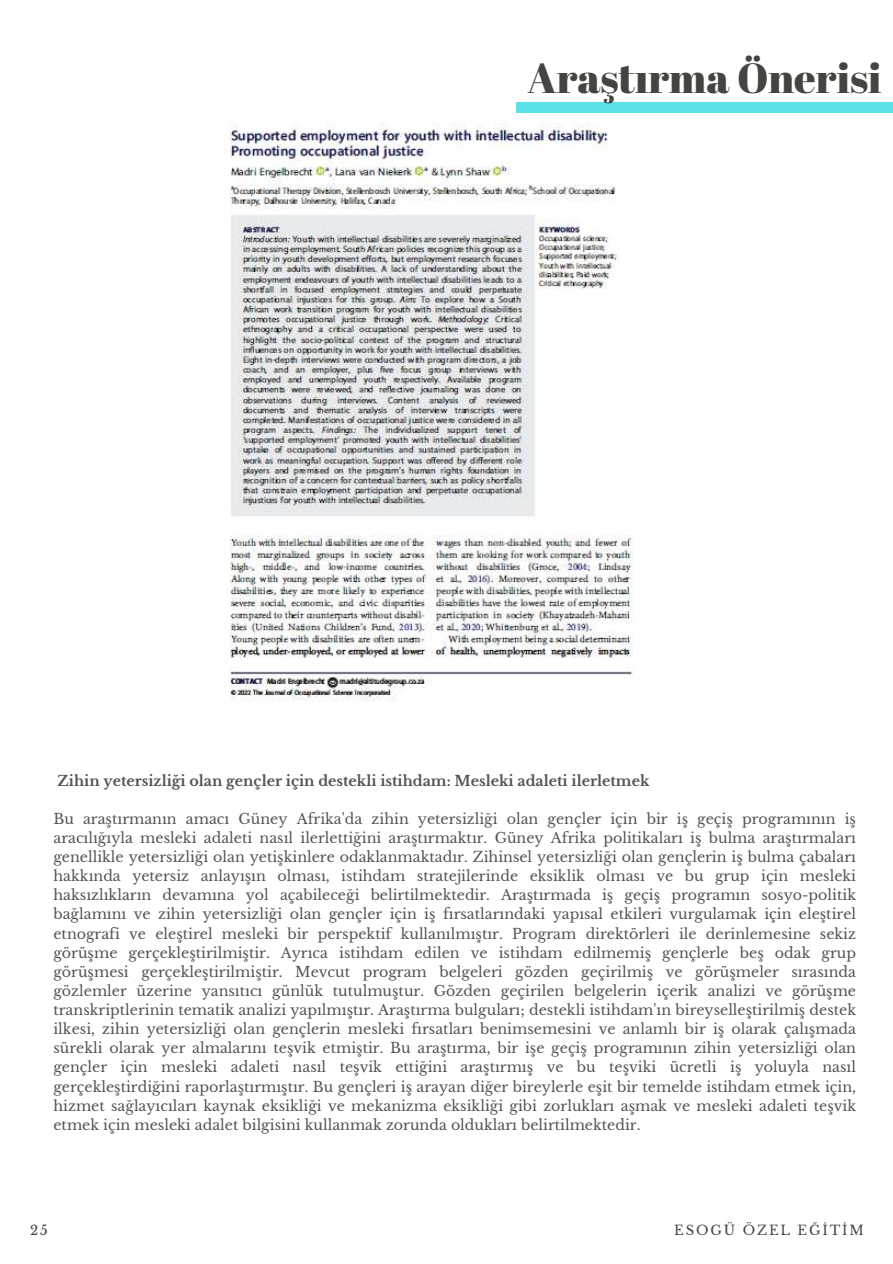
<style>
.page{position:relative;width:893px;height:1264px;background:#fff}
.page>*{position:absolute;margin:0;border:0;box-sizing:border-box;transform-origin:0 0}
.t1{font:42px "Abril Fatface";color:#444440}
.t2{font:14.25px/19px "Libre Baskerville";color:#545454;text-align:justify}
.t3{font:700 14.25px "Libre Baskerville";color:#545454}
.t4{font:13.2px "Libre Baskerville";letter-spacing:.14em;color:#444440}
</style>
<div class="page">
<div style="left:516px;top:102px;width:376px;height:10px;background:#5ce1e6"></div>
<img style="left:230px;top:123px;width:404px;height:579px">
<h1 class="t1" style="left:527px;top:48px;width:350px">Araştırma Önerisi</h1>
<p class="t3" style="left:58px;top:771px;width:593px">Zihin yetersizliği olan gençler için destekli istihdam: Mesleki adaleti ilerletmek</p>
<p class="t2" style="left:53px;top:809px;width:804px">Bu araştırmanın amacı Güney Afrika'da zihin yetersizliği olan gençler için bir iş geçiş programının iş aracılığıyla mesleki adaleti nasıl ilerlettiğini araştırmaktır. Güney Afrika politikaları iş bulma araştırmaları genellikle yetersizliği olan yetişkinlere odaklanmaktadır. Zihinsel yetersizliği olan gençlerin iş bulma çabaları hakkında yetersiz anlayışın olması, istihdam stratejilerinde eksiklik olması ve bu grup için mesleki haksızlıkların devamına yol açabileceği belirtilmektedir. Araştırmada iş geçiş programın sosyo-politik bağlamını ve zihin yetersizliği olan gençler için iş fırsatlarındaki yapısal etkileri vurgulamak için eleştirel etnografi ve eleştirel mesleki bir perspektif kullanılmıştır. Program direktörleri ile derinlemesine sekiz görüşme gerçekleştirilmiştir. Ayrıca istihdam edilen ve istihdam edilmemiş gençlerle beş odak grup görüşmesi gerçekleştirilmiştir. Mevcut program belgeleri gözden geçirilmiş ve görüşmeler sırasında gözlemler üzerine yansıtıcı günlük tutulmuştur. Gözden geçirilen belgelerin içerik analizi ve görüşme transkriptlerinin tematik analizi yapılmıştır. Araştırma bulguları; destekli istihdam'ın bireyselleştirilmiş destek ilkesi, zihin yetersizliği olan gençlerin mesleki fırsatları benimsemesini ve anlamlı bir iş olarak çalışmada sürekli olarak yer almalarını teşvik etmiştir. Bu araştırma, bir işe geçiş programının zihin yetersizliği olan gençler için mesleki adaleti nasıl teşvik ettiğini araştırmış ve bu teşviki ücretli iş yoluyla nasıl gerçekleştirdiğini raporlaştırmıştır. Bu gençleri iş arayan diğer bireylerle eşit bir temelde istihdam etmek için, hizmet sağlayıcıları kaynak eksikliği ve mekanizma eksikliği gibi zorlukları aşmak ve mesleki adaleti teşvik etmek için mesleki adalet bilgisini kullanmak zorunda oldukları belirtilmektedir.</p>
<p class="t4" style="left:30px;top:1222px;width:19px">25</p>
<p class="t4" style="left:674px;top:1222px;width:191px">ESOGÜ ÖZEL EĞİTİM</p>
</div>
